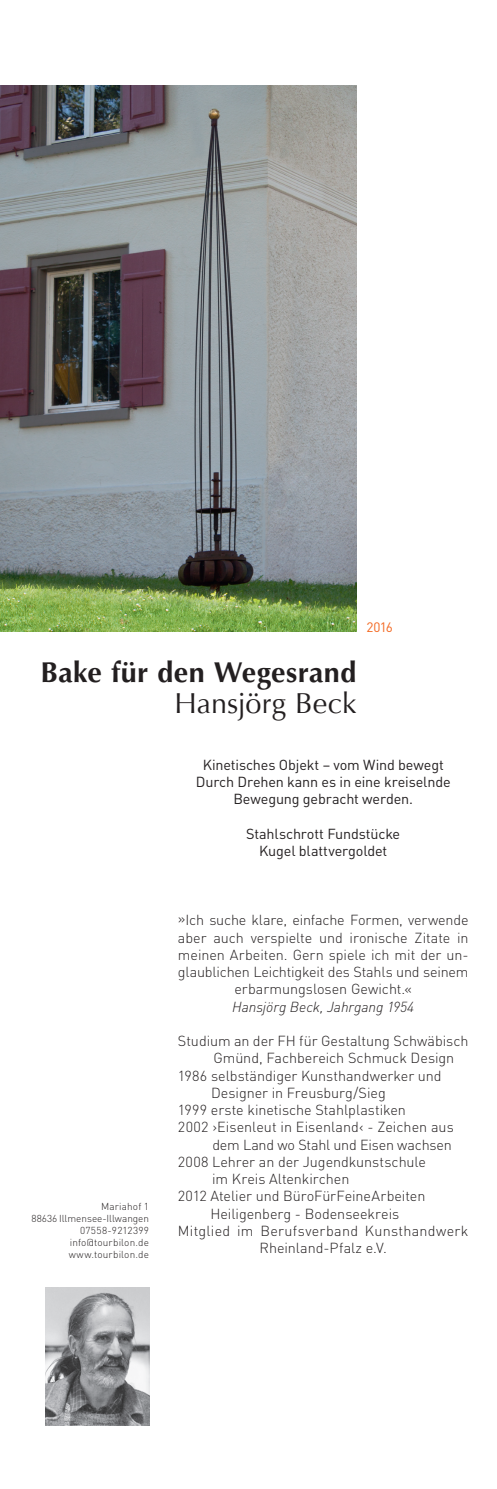
<style>
.page{position:relative;width:497px;height:1489px;background:#fff}
.page>*{position:absolute;margin:0;border:0;box-sizing:border-box;transform-origin:0 0}
.t1{font:700 28.75px "Optima";letter-spacing:.015em;color:#231f20}
.t2{font:28.75px "Optima";color:#231f20}
.t3{font:300 14.38px/17.2px "DIN";letter-spacing:-.005em;color:#231f20;text-align:center}
.t4{font:14.38px/17.2px "DIN";letter-spacing:-.01em;color:#231f20;text-align:center}
.t5{font:300 14.38px "DIN";letter-spacing:.02em;color:#231f20}
.t6{font:13.5px "DIN Pro";color:#f36821}
.t7{font:300 10px/12px "DIN";letter-spacing:.01em;color:#231f20;text-align:right}
.s1{font-family:"DIN Pro"}
.s2{font-style:italic}
</style>
<div class="page">
<img style="left:0;top:85px;width:356px;height:546px">
<img style="left:45px;top:1287px;width:104px;height:138px">
<p class="t6" style="left:366px;top:617px;width:28px">2016</p>
<h1 class="t1" style="left:40px;top:655px;width:317px">Bake für den Wegesrand</h1>
<h1 class="t2" style="left:174px;top:686px;width:183px">Hansjörg Beck</h1>
<p class="t7" style="left:31px;top:1200px;width:119px">Mariahof 1<br>88636 Illmensee-Illwangen<br>07558-9212399 info@tourbilon.de www.tourbilon.de</p>
<p class="t4" style="left:196px;top:755px;width:256px">Kinetisches Objekt – vom Wind bewegt<br>Durch Drehen kann es in eine kreiselnde<br>Bewegung gebracht werden.</p>
<p class="t4" style="left:246px;top:824px;width:155px">Stahlschrott Fundstücke<br>Kugel blattvergoldet</p>
<p class="t3" style="left:178px;top:911px;width:292px"><span class="s1">»</span>Ich suche klare, einfache Formen, verwende aber auch verspielte und ironische Zitate in meinen Arbeiten. Gern spiele ich mit der un&shy;glaublichen Leichtigkeit des Stahls und seinem erbarmungslosen Gewicht.<span class="s1">«<br></span><span class="s2">Hansjörg Beck, Jahrgang 1954</span></p>
<p class="t3" style="left:178px;top:1032px;width:292px">Studium an der FH für Gestaltung Schwäbisch</p>
<p class="t3" style="left:213px;top:1049px;width:242px">Gmünd, Fachbereich Schmuck Design</p>
<p class="t3" style="left:178px;top:1066px;width:265px">1986 selbständiger Kunsthandwerker und</p>
<p class="t3" style="left:211px;top:1083px;width:176px">Designer in Freusburg/Sieg</p>
<p class="t3" style="left:178px;top:1101px;width:229px">1999 erste kinetische Stahlplastiken</p>
<p class="t3" style="left:178px;top:1118px;width:277px">2002 <span class="s1">›</span>Eisenleut in Eisenland<span class="s1">‹</span> - Zeichen aus</p>
<p class="t3" style="left:212px;top:1135px;width:241px">dem Land wo Stahl und Eisen wachsen</p>
<p class="t3" style="left:178px;top:1152px;width:249px">2008 Lehrer an der Jugendkunstschule</p>
<p class="t3" style="left:212px;top:1170px;width:139px">im Kreis Altenkirchen</p>
<p class="t3" style="left:178px;top:1187px;width:248px">2012 Atelier und BüroFürFeineArbeiten</p>
<p class="t3" style="left:210px;top:1204px;width:190px">Heiligenberg - Bodenseekreis</p>
<p class="t5" style="left:178px;top:1221px;width:292px">Mitglied im Berufsverband Kunsthandwerk</p>
<p class="t3" style="left:259px;top:1239px;width:129px">Rheinland-Pfalz e.V.</p>
</div>
